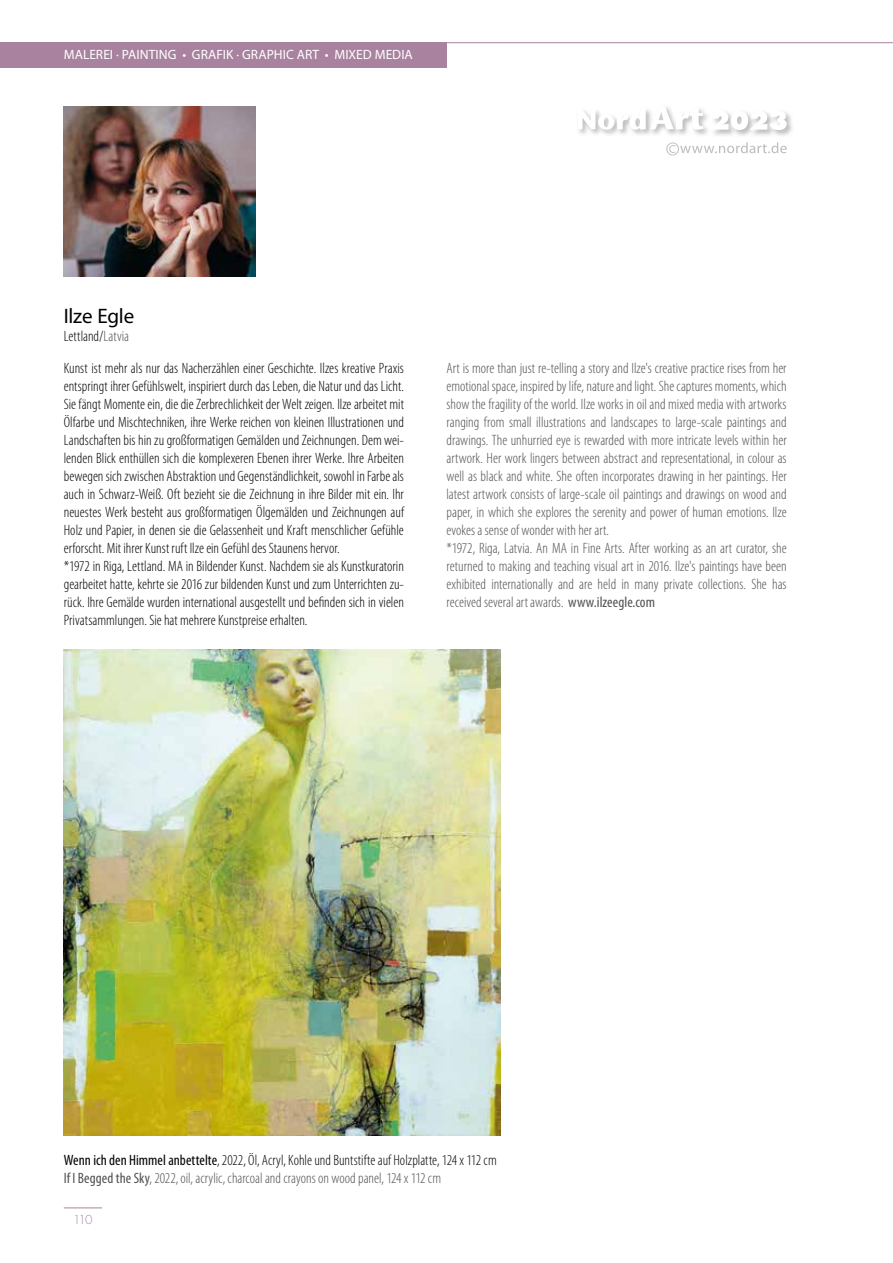
<style>
.page{position:relative;width:893px;height:1263px;background:#fff}
.page>*{position:absolute;margin:0;border:0;box-sizing:border-box;transform-origin:0 0}
.t1{font:21px "Myriad Pro";letter-spacing:-.01em;color:#000}
.t2{font:300 condensed 15px/18px "Myriad Pro";color:#514f53}
.t3{font:300 condensed 15px/18px "Myriad Pro";color:#000}
.t4{font:13.5px "Myriad Pro";letter-spacing:.005em;color:#fff}
.t5{font:300 12px "Futura Std";color:#a8829f}
.s1{color:#514f53}
.s2{font-weight:400}
.s3{font-weight:400;color:#000}
.s4{color:#000}
</style>
<div class="page">
<div style="left:0;top:43px;width:446px;height:25px;background:#a8829f"></div>
<hr style="left:446px;top:42px;width:447px;height:1px;background:#a8829f">
<hr style="left:64px;top:1207px;width:38px;height:1px;background:#a8829f">
<svg style="left:666px;top:142px;width:121px;height:13px"></svg>
<svg style="left:578px;top:130px;width:71px;height:5px"></svg>
<svg style="left:649px;top:111px;width:59px;height:24px"></svg>
<svg style="left:579px;top:107px;width:124px;height:23px"></svg>
<svg style="left:714px;top:113px;width:78px;height:23px"></svg>
<svg style="left:713px;top:112px;width:74px;height:18px"></svg>
<img style="left:64px;top:106px;width:191px;height:170px">
<img style="left:64px;top:650px;width:436px;height:486px">
<p class="t4" style="left:64px;top:46px;width:351px">MALEREI · PAINTING • GRAFIK · GRAPHIC ART • MIXED MEDIA</p>
<h1 class="t1" style="left:64px;top:303px;width:72px">Ilze Egle</h1>
<p class="t3" style="left:64px;top:321px;width:342px;line-height:31.5px">Lettland/<span class="s1">Latvia<br></span>Kunst ist mehr als nur das Nacherzählen einer Geschichte. Ilzes kreative Praxis</p>
<p class="t3" style="left:64px;top:377px;width:342px">entspringt ihrer Gefühlswelt, inspiriert durch das Leben, die Natur und das Licht.<br>Sie fängt Momente ein, die die Zerbrechlichkeit der Welt zeigen. Ilze arbeitet mit Ölfarbe und Mischtechniken, ihre Werke reichen von kleinen Illustrationen und Landschaften bis hin zu großformatigen Gemälden und Zeichnungen. Dem wei&shy;lenden Blick enthüllen sich die komplexeren Ebenen ihrer Werke. Ihre Arbeiten bewegen sich zwischen Abstraktion und Gegenständlichkeit, sowohl in Farbe als auch in Schwarz-Weiß. Oft bezieht sie die Zeichnung in ihre Bilder mit ein. Ihr neuestes Werk besteht aus großformatigen Ölgemälden und Zeichnungen auf Holz und Papier, in denen sie die Gelassenheit und Kraft menschlicher Gefühle erforscht. Mit ihrer Kunst ruft Ilze ein Gefühl des Staunens hervor.<br>*1972 in Riga, Lettland. MA in Bildender Kunst. Nachdem sie als Kunstkuratorin gearbeitet hatte, kehrte sie 2016 zur bildenden Kunst und zum Unterrichten zu&shy;rück. Ihre Gemälde wurden international ausgestellt und befinden sich in vielen Privatsammlungen. Sie hat mehrere Kunstpreise erhalten.</p>
<p class="t2" style="left:446px;top:359px;width:342px">Art is more than just re-telling a story and Ilze's creative practice rises from her emotional space, inspired by life, nature and light. She captures moments, which show the fragility of the world. Ilze works in oil and mixed media with artworks ranging from small illustrations and landscapes to large-scale paintings and drawings. The unhurried eye is rewarded with more intricate levels within her artwork. Her work lingers between abstract and representational, in colour as well as black and white. She often incorporates drawing in her paintings. Her latest artwork consists of large-scale oil paintings and drawings on wood and paper, in which she explores the serenity and power of human emotions. Ilze evokes a sense of wonder with her art.<br>*1972, Riga, Latvia. An MA in Fine Arts. After working as an art curator, she returned to making and teaching visual art in 2016. Ilze's paintings have been exhibited internationally and are held in many private collections. She has received several art awards. <span class="s2">www.ilzeegle.com</span></p>
<p class="t2" style="left:64px;top:1151px;width:434px"><span class="s3">Wenn ich den Himmel anbettelte</span><span class="s4">, 2022, Öl, Acryl, Kohle und Buntstifte auf Holzplatte, 124 x 112 cm<br></span><span class="s2">If I Begged the Sky</span>, 2022, oil, acrylic, charcoal and crayons on wood panel, 124 x 112 cm</p>
<p class="t5" style="left:73px;top:1212px;width:21px">110</p>
</div>
